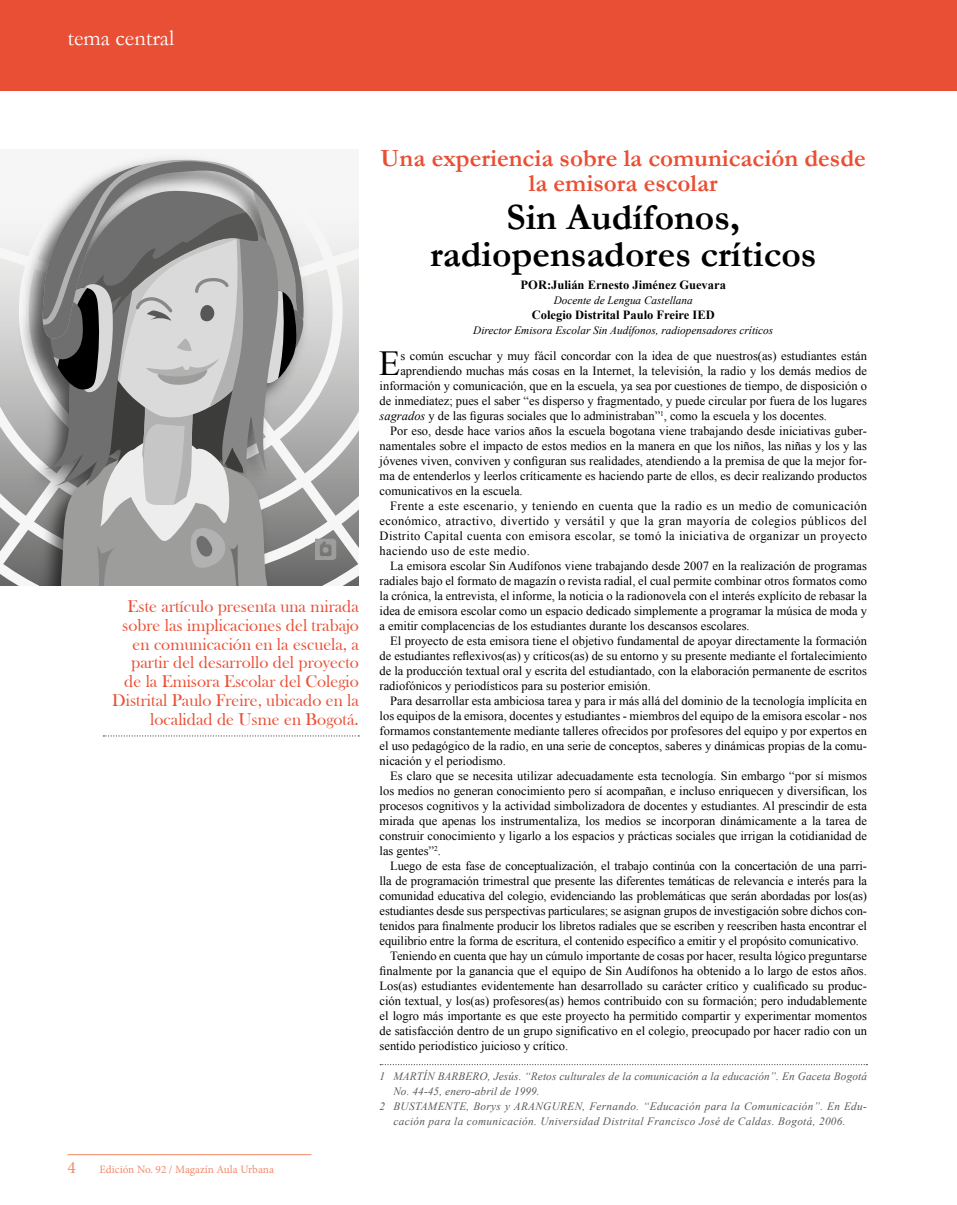
<style>
.page{position:relative;width:957px;height:1205px;background:#fff}
.page>*{position:absolute;margin:0;border:0;box-sizing:border-box;transform-origin:0 0}
.t1{font:700 37.5px/37.5px "Garamond";color:#000;text-align:center}
.t2{font:35.12px "Times New Roman";color:#000}
.t3{font:700 25px/25px "Garamond";color:#e94f35;text-align:center}
.t4{font:22.5px "Garamond";color:#fff}
.t5{font:17.5px/18.8px "Bask Old Face";color:#e94f35;text-align:right}
.t6{font:17.5px "Minion Pro";color:#f18b6c}
.t7{font:12.5px "Times New Roman";color:#000}
.t8{font:12.5px "Times New Roman";letter-spacing:.03em;color:#000}
.t9{font:700 12.5px "Times New Roman";color:#000}
.t10{font:italic 11.25px "Times New Roman";letter-spacing:.03em;color:#575756}
.t11{font:italic 11.25px "Times New Roman";letter-spacing:.01em;color:#575756}
.t12{font:italic 11.25px "Times New Roman";color:#000}
.t13{font:11.25px "Minion Pro";color:#f18b6c}
.s1{font-style:italic}
</style>
<div class="page">
<hr style="left:67px;top:1154px;width:244px;height:1px;background:#f18b6c">
<div style="left:0;top:0;width:957px;height:90px;background:#e94f35"></div>
<svg style="left:380px;top:1064px;width:487px;height:1px"></svg>
<svg style="left:103px;top:735px;width:256px;height:1px"></svg>
<div style="left:176px;top:149px;width:10px;height:162px;background:#f6f6f6"></div>
<svg style="left:118px;top:158px;width:113px;height:7px"></svg>
<svg style="left:0;top:165px;width:358px;height:420px;background:#aaa"></svg>
<h3 class="t4" style="left:68px;top:25px;width:108px">tema central</h3>
<p class="t5" style="left:112px;top:598px;width:248px">Este artículo presenta una mirada sobre las implicaciones del trabajo en comunicación en la escuela, a partir del desarrollo del proyecto de la Emisora Escolar del Colegio Distrital Paulo Freire, ubicado en la localidad de Usme en Bogotá.</p>
<h3 class="t6" style="left:67px;top:1155px;width:10px">4</h3>
<p class="t13" style="left:99px;top:1161px;width:176px">Edición No. 92 / Magazín Aula Urbana</p>
<h3 class="t3" style="left:381px;top:146px;width:487px">Una experiencia sobre la comunicación desde la emisora escolar</h3>
<h1 class="t1" style="left:430px;top:199px;width:388px">Sin Audífonos, radiopensadores críticos</h1>
<p class="t9" style="left:520px;top:278px;width:207px">POR:Julián Ernesto Jiménez Guevara</p>
<p class="t12" style="left:554px;top:294px;width:141px">Docente de Lengua Castellana</p>
<p class="t9" style="left:532px;top:308px;width:184px">Colegio Distrital Paulo Freire IED</p>
<p class="t12" style="left:473px;top:324px;width:301px">Director Emisora Escolar Sin Audífonos, radiopensadores críticos</p>
<h2 class="t2" style="left:379px;top:344px;width:23px">E</h2>
<p class="t7" style="left:400px;top:349px;width:468px">s común escuchar y muy fácil concordar con la idea de que nuestros(as) estudiantes están</p>
<p class="t7" style="left:400px;top:364px;width:468px">aprendiendo muchas más cosas en la Internet, la televisión, la radio y los demás medios de</p>
<p class="t7" style="left:379px;top:379px;width:489px">información y comunicación, que en la escuela, ya sea por cuestiones de tiempo, de disposición o</p>
<p class="t7" style="left:379px;top:394px;width:489px">de inmediatez; pues el saber “es disperso y fragmentado, y puede circular por fuera de los lugares</p>
<p class="t7" style="left:379px;top:409px;width:449px"><span class="s1">sagrados</span> y de las figuras sociales que lo administraban”<sup>1</sup>, como la escuela y los docentes.</p>
<p class="t7" style="left:390px;top:424px;width:478px">Por eso, desde hace varios años la escuela bogotana viene trabajando desde iniciativas guber-</p>
<p class="t7" style="left:379px;top:439px;width:489px">namentales sobre el impacto de estos medios en la manera en que los niños, las niñas y los y las</p>
<p class="t7" style="left:379px;top:454px;width:489px">jóvenes viven, conviven y configuran sus realidades, atendiendo a la premisa de que la mejor for-</p>
<p class="t7" style="left:379px;top:469px;width:489px">ma de entenderlos y leerlos críticamente es haciendo parte de ellos, es decir realizando productos</p>
<p class="t7" style="left:379px;top:484px;width:145px">comunicativos en la escuela.</p>
<p class="t8" style="left:390px;top:499px;width:478px">Frente a este escenario, y teniendo en cuenta que la radio es un medio de comunicación</p>
<p class="t8" style="left:379px;top:514px;width:489px">económico, atractivo, divertido y versátil y que la gran mayoría de colegios públicos del</p>
<p class="t8" style="left:379px;top:529px;width:489px">Distrito Capital cuenta con emisora escolar, se tomó la iniciativa de organizar un proyecto</p>
<p class="t8" style="left:379px;top:544px;width:152px">haciendo uso de este medio.</p>
<p class="t7" style="left:390px;top:559px;width:478px">La emisora escolar Sin Audífonos viene trabajando desde 2007 en la realización de programas</p>
<p class="t7" style="left:379px;top:574px;width:489px">radiales bajo el formato de magazín o revista radial, el cual permite combinar otros formatos como</p>
<p class="t7" style="left:379px;top:589px;width:489px">la crónica, la entrevista, el informe, la noticia o la radionovela con el interés explícito de rebasar la</p>
<p class="t7" style="left:379px;top:604px;width:489px">idea de emisora escolar como un espacio dedicado simplemente a programar la música de moda y</p>
<p class="t7" style="left:379px;top:619px;width:372px">a emitir complacencias de los estudiantes durante los descansos escolares.</p>
<p class="t7" style="left:390px;top:634px;width:478px">El proyecto de esta emisora tiene el objetivo fundamental de apoyar directamente la formación</p>
<p class="t7" style="left:379px;top:649px;width:489px">de estudiantes reflexivos(as) y críticos(as) de su entorno y su presente mediante el fortalecimiento</p>
<p class="t7" style="left:379px;top:664px;width:489px">de la producción textual oral y escrita del estudiantado, con la elaboración permanente de escritos</p>
<p class="t7" style="left:379px;top:679px;width:273px">radiofónicos y periodísticos para su posterior emisión.</p>
<p class="t7" style="left:390px;top:694px;width:478px">Para desarrollar esta ambiciosa tarea y para ir más allá del dominio de la tecnología implícita en</p>
<p class="t7" style="left:379px;top:709px;width:489px">los equipos de la emisora, docentes y estudiantes - miembros del equipo de la emisora escolar - nos</p>
<p class="t7" style="left:379px;top:724px;width:489px">formamos constantemente mediante talleres ofrecidos por profesores del equipo y por expertos en</p>
<p class="t7" style="left:379px;top:739px;width:489px">el uso pedagógico de la radio, en una serie de conceptos, saberes y dinámicas propias de la comu-</p>
<p class="t7" style="left:379px;top:754px;width:128px">nicación y el periodismo.</p>
<p class="t7" style="left:390px;top:769px;width:478px">Es claro que se necesita utilizar adecuadamente esta tecnología. Sin embargo “por sí mismos</p>
<p class="t7" style="left:379px;top:784px;width:489px">los medios no generan conocimiento pero sí acompañan, e incluso enriquecen y diversifican, los</p>
<p class="t7" style="left:379px;top:799px;width:489px">procesos cognitivos y la actividad simbolizadora de docentes y estudiantes. Al prescindir de esta</p>
<p class="t7" style="left:379px;top:814px;width:489px">mirada que apenas los instrumentaliza, los medios se incorporan dinámicamente a la tarea de</p>
<p class="t7" style="left:379px;top:829px;width:489px">construir conocimiento y ligarlo a los espacios y prácticas sociales que irrigan la cotidianidad de</p>
<p class="t7" style="left:379px;top:844px;width:63px">las gentes”<sup>2</sup>.</p>
<p class="t7" style="left:390px;top:859px;width:478px">Luego de esta fase de conceptualización, el trabajo continúa con la concertación de una parri-</p>
<p class="t7" style="left:379px;top:874px;width:489px">lla de programación trimestral que presente las diferentes temáticas de relevancia e interés para la</p>
<p class="t7" style="left:379px;top:889px;width:489px">comunidad educativa del colegio, evidenciando las problemáticas que serán abordadas por los(as)</p>
<p class="t7" style="left:379px;top:904px;width:489px">estudiantes desde sus perspectivas particulares; se asignan grupos de investigación sobre dichos con-</p>
<p class="t7" style="left:379px;top:919px;width:489px">tenidos para finalmente producir los libretos radiales que se escriben y reescriben hasta encontrar el</p>
<p class="t7" style="left:379px;top:934px;width:481px">equilibrio entre la forma de escritura, el contenido específico a emitir y el propósito comunicativo.</p>
<p class="t7" style="left:390px;top:949px;width:478px">Teniendo en cuenta que hay un cúmulo importante de cosas por hacer, resulta lógico preguntarse</p>
<p class="t7" style="left:379px;top:964px;width:489px">finalmente por la ganancia que el equipo de Sin Audífonos ha obtenido a lo largo de estos años.</p>
<p class="t7" style="left:379px;top:979px;width:489px">Los(as) estudiantes evidentemente han desarrollado su carácter crítico y cualificado su produc-</p>
<p class="t7" style="left:379px;top:994px;width:489px">ción textual, y los(as) profesores(as) hemos contribuido con su formación; pero indudablemente</p>
<p class="t7" style="left:379px;top:1009px;width:489px">el logro más importante es que este proyecto ha permitido compartir y experimentar momentos</p>
<p class="t7" style="left:379px;top:1024px;width:489px">de satisfacción dentro de un grupo significativo en el colegio, preocupado por hacer radio con un</p>
<p class="t7" style="left:379px;top:1039px;width:190px">sentido periodístico juicioso y crítico.</p>
<p class="t11" style="left:379px;top:1070px;width:489px">1 MARTÍN BARBERO, Jesús. “Retos culturales de la comunicación a la educación”. En Gaceta Bogotá</p>
<p class="t11" style="left:393px;top:1085px;width:148px">No. 44-45, enero-abril de 1999.</p>
<p class="t10" style="left:379px;top:1100px;width:489px">2 BUSTAMENTE, Borys y ARANGUREN, Fernando. “Educación para la Comunicación”. En Edu-</p>
<p class="t10" style="left:393px;top:1115px;width:454px">cación para la comunicación. Universidad Distrital Francisco José de Caldas. Bogotá, 2006.</p>
</div>
